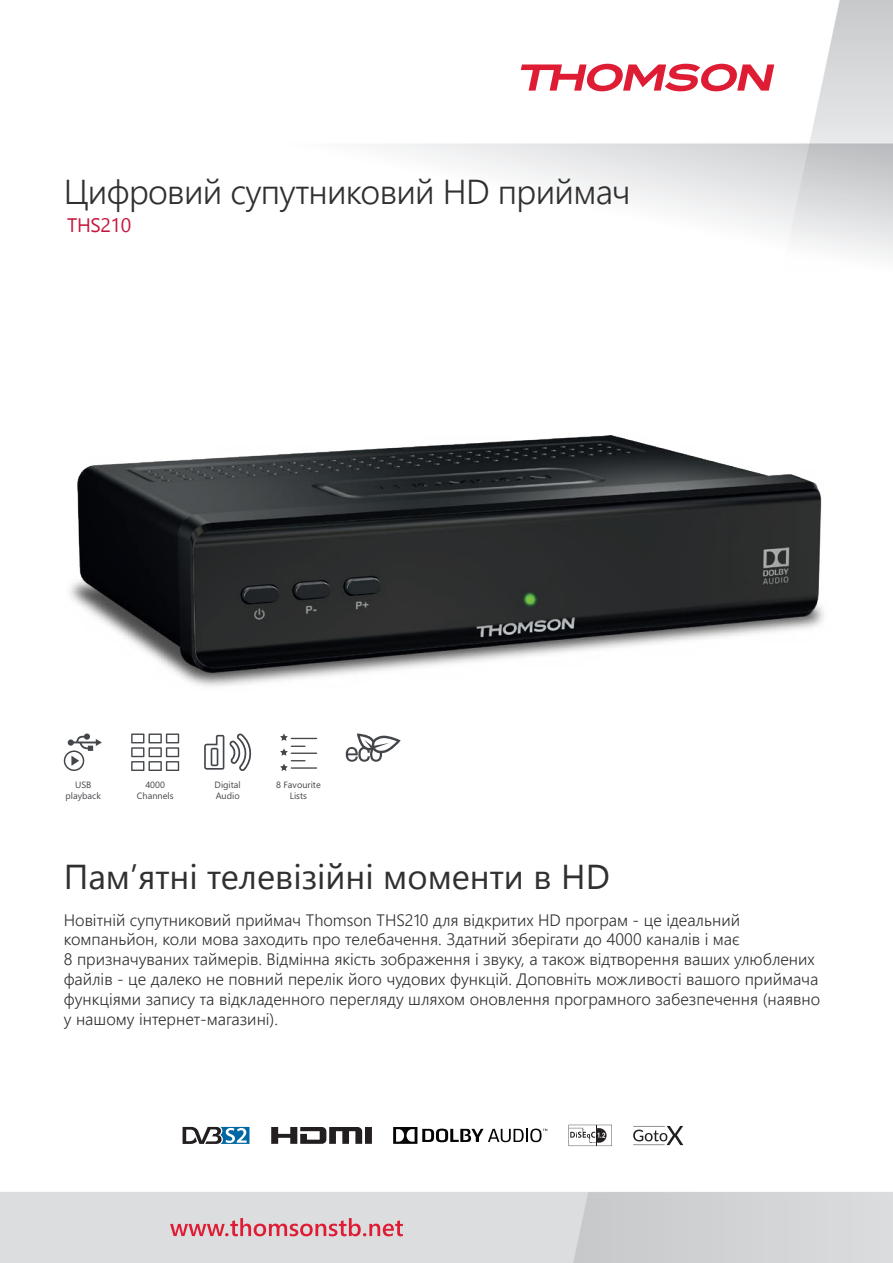
<style>
.page{position:relative;width:893px;height:1263px;background:#fff}
.page>*{position:absolute;margin:0;border:0;box-sizing:border-box;transform-origin:0 0}
.t1{font:34.5px "Segoe UI";color:#312f30}
.t2{font:300 34.5px "Segoe UI";letter-spacing:-.02em;color:#312f30}
.t3{font:19.5px "Segoe UI";letter-spacing:-.02em;color:#c7163d}
.t4{font:300 16.5px/19.8px "Segoe UI";color:#312f30}
.t5{font:9.15px/10.9px "Segoe UI";color:#43464a;text-align:center}
</style>
<div class="page">
<svg style="left:521px;top:64px;width:253px;height:27px"></svg>
<svg style="left:170px;top:1218px;width:233px;height:18px"></svg>
<img style="left:67px;top:435px;width:760px;height:254px">
<svg style="left:271px;top:1127px;width:101px;height:17px"></svg>
<svg style="left:393px;top:1127px;width:154px;height:17px"></svg>
<svg style="left:183px;top:1127px;width:66px;height:17px"></svg>
<svg style="left:568px;top:1125px;width:44px;height:21px"></svg>
<svg style="left:633px;top:1126px;width:50px;height:19px"></svg>
<hr style="left:633px;top:1126px;width:32px;height:1px;background:#231f20">
<hr style="left:633px;top:1144px;width:32px;height:1px;background:#231f20">
<svg style="left:131px;top:733px;width:48px;height:38px"></svg>
<svg style="left:64px;top:733px;width:38px;height:38px"></svg>
<svg style="left:204px;top:733px;width:48px;height:38px"></svg>
<svg style="left:280px;top:733px;width:37px;height:38px"></svg>
<hr style="left:291px;top:752px;width:26px;height:2px;background:#43464a">
<hr style="left:291px;top:767px;width:26px;height:2px;background:#43464a">
<svg style="left:346px;top:733px;width:55px;height:29px"></svg>
<h1 class="t2" style="left:64px;top:165px;width:568px">Цифровий супутниковий HD приймач</h1>
<p class="t3" style="left:67px;top:211px;width:65px">THS210</p>
<p class="t5" style="left:66px;top:779px;width:37px">USB playback</p>
<p class="t5" style="left:215px;top:779px;width:28px;text-align:left">Digital<br>Audio</p>
<p class="t5" style="left:276px;top:779px;width:46px">8 Favourite<br>Lists</p>
<p class="t5" style="left:137px;top:779px;width:38px">4000<br>Channels</p>
<h1 class="t1" style="left:64px;top:850px;width:548px">Пам’ятні телевізійні моменти в HD</h1>
<p class="t4" style="left:64px;top:909px;width:758px">Новітній супутниковий приймач Thomson THS210 для відкритих HD програм - це ідеальний компаньйон, коли мова заходить про телебачення. Здатний зберігати до 4000 каналів і має<br>8 призначуваних таймерів. Відмінна якість зображення і звуку, а також відтворення ваших улюблених файлів - це далеко не повний перелік його чудових функцій. Доповніть можливості вашого приймача функціями запису та відкладенного перегляду шляхом оновлення програмного забезпечення (наявно у нашому інтернет-магазині).</p>
</div>
